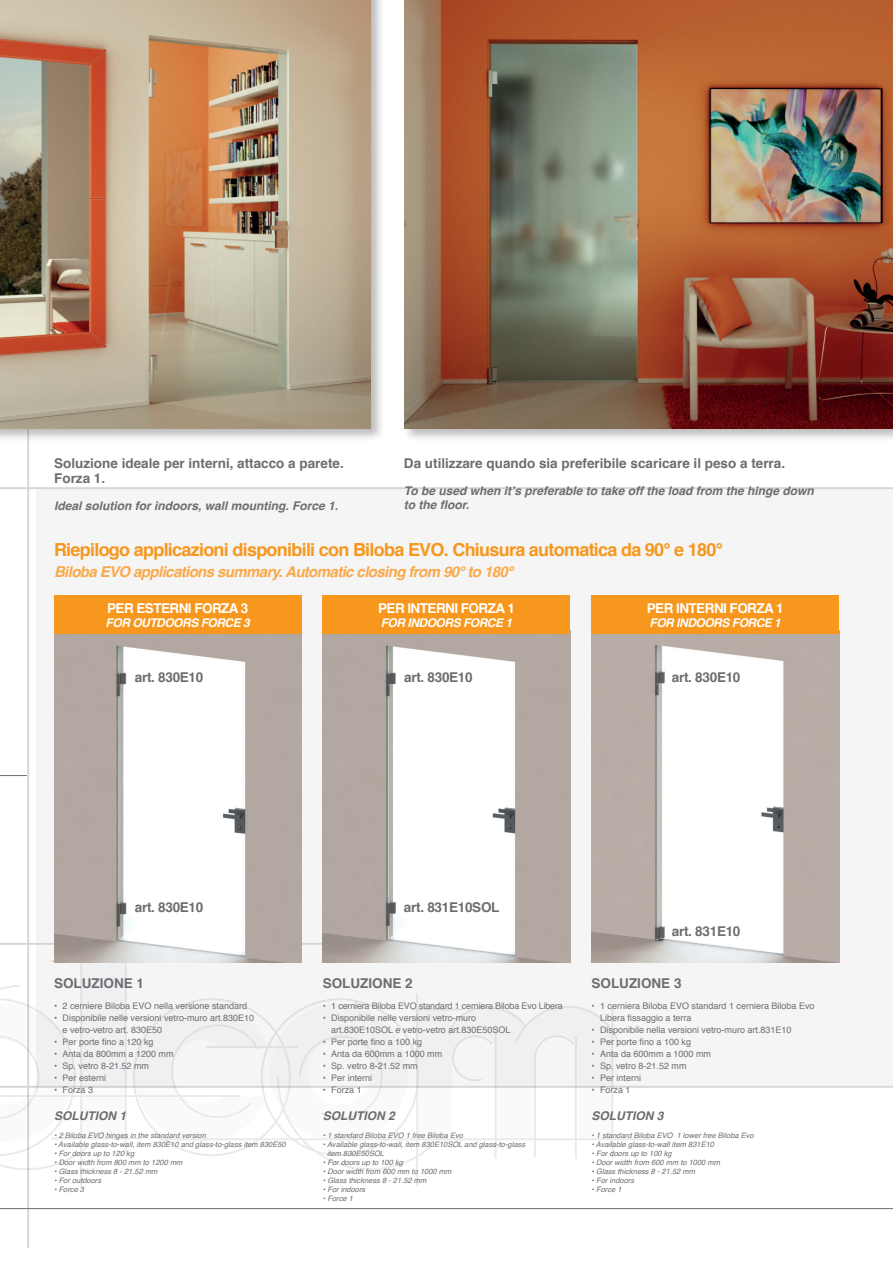
<style>
.page{position:relative;width:893px;height:1263px;background:#fff}
.page>*{position:absolute;margin:0;border:0;box-sizing:border-box;transform-origin:0 0}
.t1{font:700 18px "Helvetica";letter-spacing:-.04em;color:#f7971d}
.t2{font:italic 700 15px "Helvetica";letter-spacing:-.04em;color:#faa94a}
.t3{font:700 13.5px/15px "Helvetica";color:#6c6d70}
.t4{font:700 13.5px "Helvetica";letter-spacing:-.02em;color:#6c6d70}
.t5{font:700 13.5px "Helvetica";letter-spacing:-.04em;color:#fff}
.t6{font:italic 700 12px/13.5px "Helvetica";color:#6c6d70}
.t7{font:italic 700 12px "Helvetica";letter-spacing:-.04em;color:#fff}
.t8{font:9px/12px "Helvetica";color:#6c6d70}
.t9{font:9px "Helvetica";letter-spacing:-.02em;color:#6c6d70}
.t10{font:italic 7.5px/9px "Helvetica";color:#6c6d70}
</style>
<div class="page">
<svg style="left:0;top:775px;width:27px;height:1px"></svg>
<div style="left:36px;top:488px;width:857px;height:598px;background:#f5f5f6"></div>
<hr style="left:27px;top:176px;width:2px;height:1072px;background:#939598">
<hr style="left:0;top:487px;width:893px;height:2px;background:#939598">
<hr style="left:0;top:1086px;width:893px;height:2px;background:#939598">
<hr style="left:0;top:943px;width:384px;height:2px;background:#939598">
<hr style="left:0;top:1208px;width:893px;height:1px;background:#6c6d70">
<div style="left:83px;top:961px;width:42px;height:178px;background:#eff0f1"></div>
<hr style="left:80px;top:868px;width:2px;height:318px;background:#939598">
<hr style="left:416px;top:993px;width:2px;height:193px;background:#939598">
<hr style="left:125px;top:918px;width:2px;height:235px;background:#939598">
<hr style="left:51px;top:960px;width:92px;height:2px;background:#939598">
<hr style="left:51px;top:1137px;width:92px;height:2px;background:#939598">
<hr style="left:160px;top:1138px;width:491px;height:2px;background:#939598">
<hr style="left:0;top:1095px;width:240px;height:2px;background:#939598">
<svg style="left:0;top:983px;width:91px;height:188px"></svg>
<svg style="left:132px;top:999px;width:489px;height:172px"></svg>
<div style="left:402px;top:0;width:491px;height:443px;background:#231f20;opacity:.3"></div>
<img style="left:404px;top:0;width:489px;height:428px">
<div style="left:0;top:0;width:385px;height:443px;background:#231f20;opacity:.3"></div>
<img style="left:0;top:0;width:371px;height:428px">
<img style="left:54px;top:634px;width:247px;height:328px">
<img style="left:323px;top:634px;width:247px;height:328px">
<img style="left:591px;top:634px;width:248px;height:328px">
<div style="left:54px;top:596px;width:247px;height:38px;background:#f7971d"></div>
<div style="left:323px;top:596px;width:247px;height:38px;background:#f7971d"></div>
<div style="left:591px;top:596px;width:248px;height:38px;background:#f7971d"></div>
<h3 class="t3" style="left:54px;top:456px;width:291px">Soluzione ideale per interni, attacco a parete.<br>Forza 1.</h3>
<h3 class="t6" style="left:54px;top:499px;width:286px">Ideal solution for indoors, wall mounting. Force 1.</h3>
<h3 class="t3" style="left:404px;top:456px;width:383px">Da utilizzare quando sia preferibile scaricare il peso a terra.</h3>
<h3 class="t6" style="left:404px;top:484px;width:411px">To be used when it’s preferable to take off the load from the hinge down to the floor.</h3>
<h1 class="t1" style="left:54px;top:535px;width:670px">Riepilogo applicazioni disponibili con Biloba EVO. Chiusura automatica da 90° e 180°</h1>
<h2 class="t2" style="left:54px;top:559px;width:461px">Biloba EVO applications summary. Automatic closing from 90° to 180°</h2>
<h3 class="t5" style="left:107px;top:597px;width:143px">PER ESTERNI FORZA 3</h3>
<h3 class="t7" style="left:106px;top:612px;width:45px">For outd</h3>
<h3 class="t7" style="left:164px;top:612px;width:87px">oors force 3</h3>
<h3 class="t5" style="left:378px;top:597px;width:138px">PER INTERNI FORZA 1</h3>
<h3 class="t7" style="left:381px;top:612px;width:133px">For indoors force 1</h3>
<h3 class="t5" style="left:647px;top:597px;width:138px">PER INTERNI FORZA 1</h3>
<h3 class="t7" style="left:649px;top:612px;width:133px">For indoors force 1</h3>
<h3 class="t4" style="left:135px;top:666px;width:70px">art. 830E10</h3>
<h3 class="t4" style="left:404px;top:666px;width:70px">art. 830E10</h3>
<h3 class="t4" style="left:672px;top:666px;width:70px">art. 830E10</h3>
<h3 class="t4" style="left:135px;top:897px;width:70px">art. 830E10</h3>
<h3 class="t4" style="left:404px;top:897px;width:97px">art. 831E10SOL</h3>
<h3 class="t3" style="left:54px;top:976px;width:92px">SOLUZIONE 1</h3>
<p class="t8" style="left:54px;top:1000px;width:195px">• 2 cerniere Biloba EVO nella versione standard</p>
<p class="t8" style="left:63px;top:1012px;width:193px;text-indent:-9px">• Disponibile nelle versioni vetro-muro art.830E10 e vetro-vetro art. 830E50</p>
<p class="t8" style="left:54px;top:1036px;width:101px">• Per porte fino a 120 kg</p>
<p class="t8" style="left:54px;top:1048px;width:121px">• Anta da 800mm a 1200 mm</p>
<p class="t8" style="left:54px;top:1060px;width:97px">• Sp. vetro 8-21.52 mm</p>
<p class="t8" style="left:54px;top:1072px;width:54px">• Per esterni</p>
<p class="t8" style="left:54px;top:1084px;width:41px">• Forza 3</p>
<h3 class="t6" style="left:54px;top:1109px;width:74px">SOLUTION 1</h3>
<p class="t10" style="left:54px;top:1131px;width:153px">• 2 Biloba EVO hinges in the standard version</p>
<p class="t10" style="left:54px;top:1140px;width:233px">• Available glass-to-wall, item 830E10 and glass-to-glass item 830E50</p>
<p class="t10" style="left:54px;top:1149px;width:82px">• For doors up to 120 kg</p>
<p class="t10" style="left:54px;top:1158px;width:130px">• Door width from 800 mm to 1200 mm</p>
<p class="t10" style="left:54px;top:1167px;width:105px">• Glass thickness 8 - 21.52 mm</p>
<p class="t10" style="left:54px;top:1176px;width:49px">• For outdoors</p>
<p class="t10" style="left:54px;top:1185px;width:32px">• Force 3</p>
<h3 class="t3" style="left:323px;top:976px;width:92px">SOLUZIONE 2</h3>
<p class="t9" style="left:323px;top:999px;width:242px">• 1 cerniera Biloba EVO standard 1 cerniera Biloba Evo Libera</p>
<p class="t8" style="left:331px;top:1012px;width:181px;text-indent:-9px">• Disponibile nelle versioni vetro-muro art.830E10SOL e vetro-vetro art.830E50SOL</p>
<p class="t8" style="left:323px;top:1036px;width:101px">• Per porte fino a 100 kg</p>
<p class="t8" style="left:323px;top:1048px;width:121px">• Anta da 600mm a 1000 mm</p>
<p class="t8" style="left:323px;top:1060px;width:97px">• Sp. vetro 8-21.52 mm</p>
<p class="t8" style="left:323px;top:1072px;width:51px">• Per interni</p>
<p class="t8" style="left:323px;top:1084px;width:41px">• Forza 1</p>
<h3 class="t6" style="left:323px;top:1109px;width:74px">SOLUTION 2</h3>
<p class="t10" style="left:323px;top:1131px;width:142px">• 1 standard Biloba EVO 1 free Biloba Evo</p>
<p class="t10" style="left:327px;top:1140px;width:200px;text-indent:-4px">• Available glass-to-wall, item 830E10SOL and glass-to-glass item 830E50SOL</p>
<p class="t10" style="left:323px;top:1158px;width:82px">• For doors up to 100 kg</p>
<p class="t10" style="left:323px;top:1167px;width:130px">• Door width from 600 mm to 1000 mm</p>
<p class="t10" style="left:323px;top:1176px;width:105px">• Glass thickness 8 - 21.52 mm</p>
<p class="t10" style="left:323px;top:1185px;width:44px">• For indoors</p>
<p class="t10" style="left:323px;top:1194px;width:32px">• Force 1</p>
<h3 class="t4" style="left:672px;top:920px;width:70px">art. 831E10</h3>
<h3 class="t3" style="left:591px;top:976px;width:92px">SOLUZIONE 3</h3>
<p class="t8" style="left:600px;top:1000px;width:216px;text-indent:-9px">• 1 cerniera Biloba EVO standard 1 cerniera Biloba Evo<br>Libera fissaggio a terra</p>
<p class="t8" style="left:591px;top:1024px;width:202px">• Disponibile nella versioni vetro-muro art.831E10</p>
<p class="t8" style="left:591px;top:1036px;width:101px">• Per porte fino a 100 kg</p>
<p class="t8" style="left:591px;top:1048px;width:121px">• Anta da 600mm a 1000 mm</p>
<p class="t8" style="left:591px;top:1060px;width:97px">• Sp. vetro 8-21.52 mm</p>
<p class="t8" style="left:591px;top:1072px;width:51px">• Per interni</p>
<p class="t8" style="left:591px;top:1084px;width:41px">• Forza 1</p>
<h3 class="t6" style="left:591px;top:1109px;width:74px">SOLUTION 3</h3>
<p class="t10" style="left:591px;top:1131px;width:164px">• 1 standard Biloba EVO 1 lower free Biloba Evo</p>
<p class="t10" style="left:591px;top:1140px;width:124px">• Available glass-to-wall item 831E10</p>
<p class="t10" style="left:591px;top:1149px;width:82px">• For doors up to 100 kg</p>
<p class="t10" style="left:591px;top:1158px;width:130px">• Door width from 600 mm to 1000 mm</p>
<p class="t10" style="left:591px;top:1167px;width:105px">• Glass thickness 8 - 21.52 mm</p>
<p class="t10" style="left:591px;top:1176px;width:44px">• For indoors</p>
<p class="t10" style="left:591px;top:1185px;width:32px">• Force 1</p>
</div>
